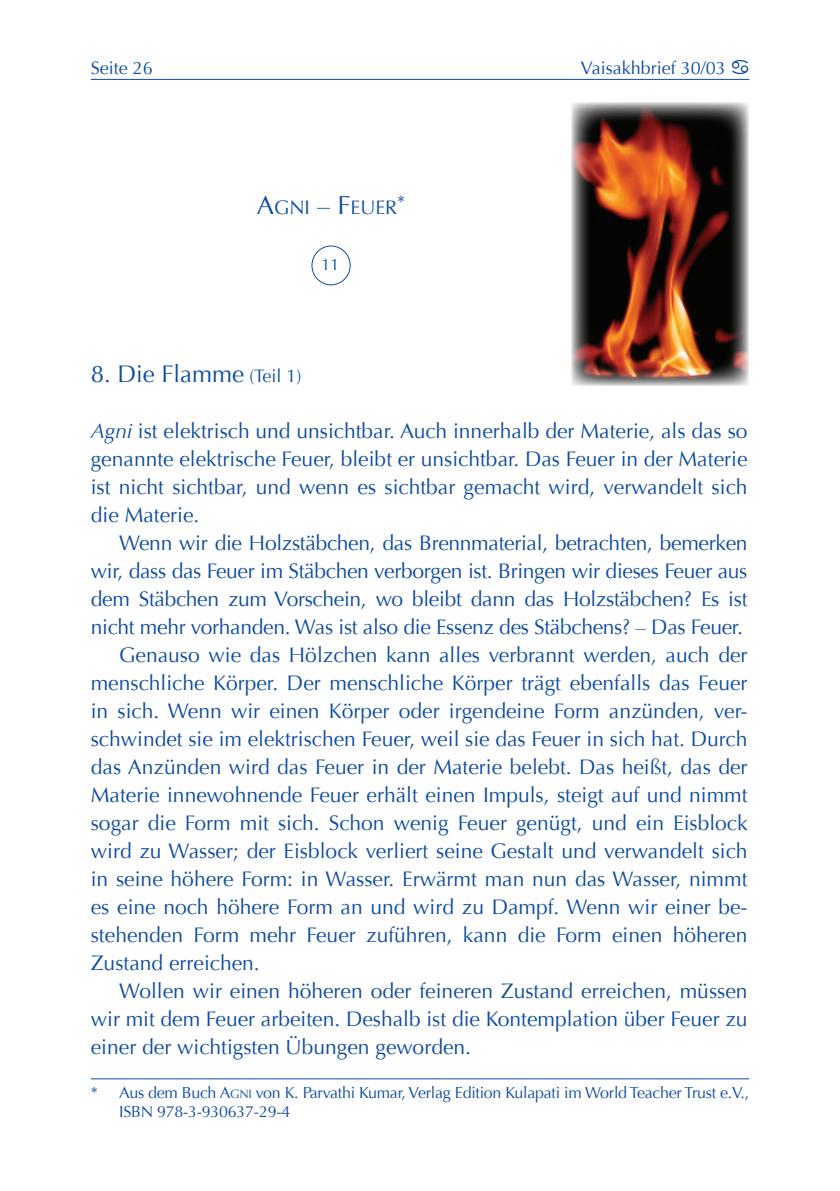
<style>
.page{position:relative;width:840px;height:1191px;background:#fff}
.page>*{position:absolute;margin:0;border:0;box-sizing:border-box;transform-origin:0 0}
.t1{font:24px "Optima";color:#0f4ca0}
.t2{font:21px/28px "Optima";color:#0f4ca0;text-align:justify}
.t3{font:19.6px "Optima";color:#0f4ca0}
.t4{font:18px "Optima";color:#0f4ca0}
.t5{font:16px/19.2px "Optima";letter-spacing:-.015em;color:#0f4ca0}
.s1{font-family:"Glyphs"}
.s2{font-size:26px}
.s3{font-size:18px}
.s4{font-style:italic}
.s5{font-style:inherit}
.s6{font-size:12px}
</style>
<div class="page">
<hr style="left:91px;top:79px;width:657px;height:1px;background:#0f4ca0">
<div style="left:311px;top:245px;width:39px;height:40px;border:1px solid #0f4ca0;border-radius:50%"></div>
<hr style="left:91px;top:1078px;width:657px;height:1px;background:#0f4ca0">
<img style="left:573px;top:104px;width:173px;height:280px">
<p class="t4" style="left:91px;top:57px;width:64px">Seite 26</p>
<p class="t4" style="left:580px;top:57px;width:170px">Vaisakhbrief 30/03 <span class="s1">4</span></p>
<p class="t3" style="left:257px;top:196px;width:150px"><span class="s2">A</span>GNI <span class="s2">– F</span>EU ER<sup>*</sup></p>
<p class="t5" style="left:321px;top:255px;width:19px">11</p>
<p class="t1" style="left:91px;top:360px;width:212px">8. Die Flamme <span class="s3">(Teil 1)</span></p>
<p class="t2" style="left:91px;top:417px;width:657px"><span class="s4">Agni</span> ist elektrisch und unsichtbar. Auch innerhalb der Materie, als das so genannte elektrische Feuer, bleibt er unsichtbar. Das Feuer in der Materie ist nicht sichtbar, und wenn es sichtbar gemacht wird, verwandelt sich die Materie.</p>
<p class="t2" style="left:119px;top:529px;width:629px">Wenn wir die Holzstäbchen, das Brennmaterial, betrachten, bemerken</p>
<p class="t2" style="left:91px;top:557px;width:657px">wir, dass das Feuer im Stäbchen verborgen ist. Bringen wir dieses Feuer aus</p>
<p class="t2" style="left:91px;top:585px;width:657px">dem Stäbchen zum Vorschein, wo bleibt dann das Holzstäbchen? Es ist</p>
<p class="t2" style="left:91px;top:613px;width:649px">nicht mehr vorhanden. Was ist also die Essenz des Stäbchens? – Das Feuer.</p>
<p class="t2" style="left:119px;top:641px;width:629px">Genauso wie das Hölzchen kann alles verbrannt werden, auch der</p>
<p class="t2" style="left:91px;top:669px;width:657px">menschliche Körper. Der menschliche Körper trägt ebenfalls das Feuer</p>
<p class="t2" style="left:91px;top:697px;width:657px">in sich. Wenn wir einen Körper oder irgendeine Form anzünden, ver-</p>
<p class="t2" style="left:91px;top:725px;width:657px">schwindet sie im elektrischen Feuer, weil sie das Feuer in sich hat. Durch</p>
<p class="t2" style="left:91px;top:753px;width:658px">das Anzünden wird das Feuer in der Materie belebt. Das heißt, das der</p>
<p class="t2" style="left:91px;top:781px;width:658px">Materie innewohnende Feuer erhält einen Impuls, steigt auf und nimmt</p>
<p class="t2" style="left:91px;top:809px;width:658px">sogar die Form mit sich. Schon wenig Feuer genügt, und ein Eisblock</p>
<p class="t2" style="left:91px;top:837px;width:658px">wird zu Wasser; der Eisblock verliert seine Gestalt und verwandelt sich</p>
<p class="t2" style="left:91px;top:865px;width:657px">in seine höhere Form: in Wasser. Erwärmt man nun das Wasser, nimmt</p>
<p class="t2" style="left:91px;top:893px;width:658px">es eine noch höhere Form an und wird zu Dampf. Wenn wir einer be-</p>
<p class="t2" style="left:91px;top:921px;width:657px">stehenden Form mehr Feuer zuführen, kann die Form einen höheren</p>
<p class="t2" style="left:91px;top:949px;width:167px">Zustand erreichen.</p>
<p class="t2" style="left:119px;top:977px;width:629px">Wollen wir einen höheren oder feineren Zustand erreichen, müssen</p>
<p class="t2" style="left:91px;top:1005px;width:658px">wir mit dem Feuer arbeiten. Deshalb ist die Kontemplation über Feuer zu</p>
<p class="t2" style="left:91px;top:1033px;width:378px">einer der wichtigsten Übungen geworden.</p>
<p class="t5" style="left:119px;top:1083px;width:631px;text-indent:-28px">* Aus dem Buch <span class="s5">A</span><span class="s6">GNI</span> von K. Parvathi Kumar, Verlag Edition Kulapati im World Teacher Trust e.V.,<br>ISBN 978-3-930637-29-4</p>
</div>
